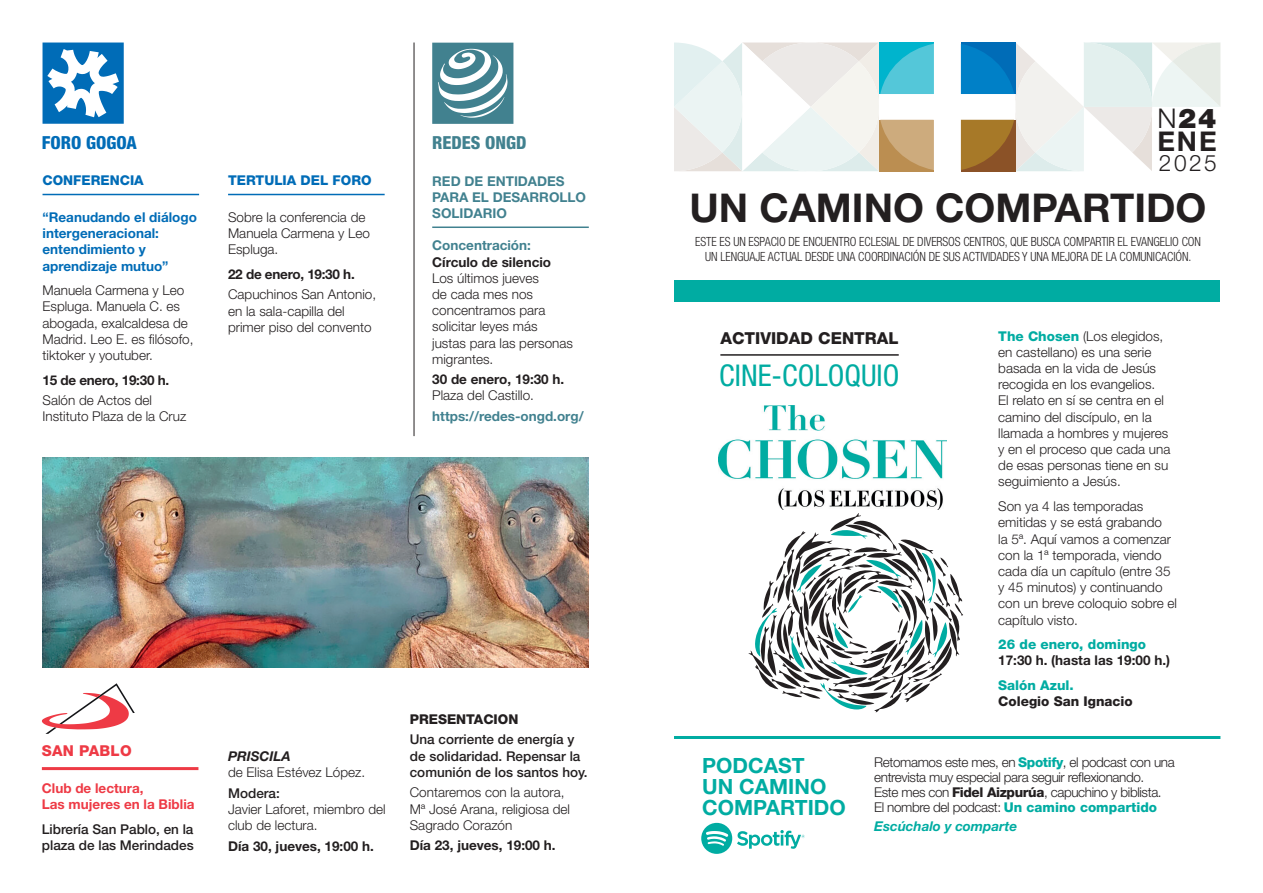
<style>
.page{position:relative;width:1263px;height:893px;background:#fff}
.page>*{position:absolute;margin:0;border:0;box-sizing:border-box;transform-origin:0 0}
.t1{font:700 39.75px "Helvetica Neue LT Std";color:#231f20}
.t2{font:condensed 30px "Helvetica Neue LT Std";color:#00aca2}
.t3{font:700 27.3px/23.1px "Helvetica Neue LT Std";color:#231f20}
.t4{font:300 22.65px "Helvetica Neue LT Std";color:#231f20}
.t5{font:700 21px/21px "Helvetica Neue LT Std";color:#00aca2}
.t6{font:800 condensed 18px "Helvetica Neue LT Std";color:#006cb7}
.t7{font:800 condensed 18px "Helvetica Neue LT Std";color:#41818f}
.t8{font:800 16.5px "Helvetica Neue LT Std";color:#231f20}
.t9{font:800 15px "Helvetica Neue LT Std";letter-spacing:.015em;color:#ee3a45}
.t10{font:300 13.5px/16.2px "Helvetica Neue LT Std";color:#231f20}
.t11{font:300 13.5px/15px "Helvetica Neue LT Std";letter-spacing:-.03em;color:#231f20}
.t12{font:500 13.5px/16.2px "Helvetica Neue LT Std";color:#231f20}
.t13{font:700 13.5px "Helvetica Neue LT Std";color:#231f20}
.t14{font:700 13.5px/16.2px "Helvetica Neue LT Std";color:#41818f}
.t15{font:700 13.5px/16.2px "Helvetica Neue LT Std";color:#006cb7}
.t16{font:700 13.5px "Helvetica Neue LT Std";letter-spacing:-.02em;color:#231f20}
.t17{font:700 13.5px/16.2px "Helvetica Neue LT Std";color:#ee3a45}
.t18{font:800 13.5px "Helvetica Neue LT Std";color:#231f20}
.t19{font:800 13.5px "Helvetica Neue LT Std";color:#00aca2}
.t20{font:800 13.5px "Helvetica Neue LT Std";color:#006cb7}
.t21{font:italic 700 13.5px "Helvetica Neue LT Std";color:#00aca2}
.t22{font:italic 700 13.5px "Helvetica Neue LT Std";color:#231f20}
.t23{font:300 condensed 12.6px/15.1px "Helvetica Neue LT Std";letter-spacing:-.005em;color:#231f20;text-align:center;scale:.95 1}
.s1{font-weight:300}
.s2{font-weight:900}
.s3{font-weight:800;color:#00aca2}
.s4{font-weight:800}
</style>
<div class="page">
<svg style="left:43px;top:43px;width:81px;height:81px"></svg>
<svg style="left:701px;top:823px;width:104px;height:31px"></svg>
<hr style="left:674px;top:736px;width:546px;height:3px;background:#00aca2">
<svg style="left:432px;top:43px;width:81px;height:81px"></svg>
<svg style="left:674px;top:43px;width:546px;height:128px"></svg>
<hr style="left:43px;top:194px;width:156px;height:1px;background:#006cb7">
<hr style="left:228px;top:194px;width:157px;height:1px;background:#006cb7">
<hr style="left:432px;top:226px;width:157px;height:2px;background:#41818f">
<hr style="left:414px;top:43px;width:1px;height:393px;background:#231f20">
<div style="left:674px;top:280px;width:546px;height:21px;background:#00aca2"></div>
<img style="left:43px;top:457px;width:546px;height:211px">
<hr style="left:720px;top:354px;width:179px;height:2px;background:#231f20">
<img style="left:718px;top:405px;width:228px;height:105px">
<svg style="left:42px;top:683px;width:93px;height:51px"></svg>
<hr style="left:42px;top:767px;width:156px;height:3px;background:#ee3a45">
<svg style="left:748px;top:513px;width:215px;height:199px"></svg>
<h3 class="t6" style="left:42px;top:132px;width:97px">FORO GOGOA</h3>
<h3 class="t7" style="left:432px;top:131px;width:96px">REDES ONGD</h3>
<p class="t20" style="left:43px;top:172px;width:101px">Conferencia</p>
<p class="t15" style="left:43px;top:209px;width:156px">“Reanudando el diálogo intergeneracional: entendimiento y aprendizaje mutuo”</p>
<p class="t10" style="left:43px;top:282px;width:153px">Manuela Carmena y Leo<br>Espluga. Manuela C. es abogada, exalcaldesa de<br>Madrid. Leo E. es filósofo, tiktoker y youtuber.</p>
<p class="t16" style="left:43px;top:372px;width:128px">15 de enero, 19:30 h.</p>
<p class="t10" style="left:43px;top:392px;width:145px">Salón de Actos del<br>Instituto Plaza de la Cruz</p>
<p class="t20" style="left:228px;top:172px;width:145px">Tertu lia del Foro</p>
<p class="t10" style="left:228px;top:209px;width:143px">Sobre la conferencia de<br>Manuela Carmena y Leo<br>Espluga.</p>
<p class="t16" style="left:228px;top:266px;width:128px">22 de enero, 19:30 h.</p>
<p class="t10" style="left:228px;top:286px;width:150px">Capuchinos San Antonio, en la sala-capilla del primer piso del convento</p>
<p class="t14" style="left:432px;top:172px;width:73px">Red de Entidades para</p>
<p class="t14" style="left:472px;top:189px;width:41px">el Desarro</p>
<p class="t14" style="left:559px;top:189px;width:26px">llo</p>
<p class="t14" style="left:432px;top:205px;width:36px">Solidario</p>
<p class="t14" style="left:432px;top:237px;width:100px">Concentración:</p>
<p class="t13" style="left:432px;top:253px;width:120px">Círculo de silencio</p>
<p class="t10" style="left:432px;top:270px;width:142px">Los últimos jueves<br>de cada mes nos concentramos para solicitar leyes más justas para las personas migrantes.</p>
<p class="t13" style="left:432px;top:371px;width:134px">30 de enero, 19:30 h.</p>
<p class="t10" style="left:432px;top:387px;width:103px">Plaza del Castillo.</p>
<p class="t14" style="left:432px;top:408px;width:153px">https://redes-ongd.org/</p>
<p class="t9" style="left:42px;top:742px;width:80px">SAN PABLO</p>
<p class="t17" style="left:42px;top:780px;width:154px">Club de lectura,<br>Las mujeres en la Biblia</p>
<p class="t12" style="left:42px;top:821px;width:153px">Librería San Pablo, en la plaza de las Merindades</p>
<p class="t22" style="left:228px;top:748px;width:64px">Priscila</p>
<p class="t10" style="left:228px;top:764px;width:139px">de Elisa Estévez López.</p>
<p class="t12" style="left:228px;top:785px;width:53px">Modera:</p>
<p class="t10" style="left:228px;top:801px;width:159px">Javier Laforet, miembro del club de lectura.</p>
<p class="t13" style="left:228px;top:837px;width:147px">Día 30, jueves, 19:00 h.</p>
<p class="t18" style="left:410px;top:711px;width:67px">Presentac</p>
<p class="t18" style="left:494px;top:711px;width:26px">ion</p>
<p class="t12" style="left:410px;top:731px;width:179px">Una corriente de energía y de solidaridad. Repensar la comunión de los santos hoy.</p>
<p class="t10" style="left:410px;top:784px;width:162px">Contaremos con la autora,<br>Mª José Arana, religiosa del<br>Sagrado Corazón</p>
<p class="t13" style="left:410px;top:837px;width:147px">Día 23, jueves, 19:00 h.</p>
<h3 class="t3" style="left:1157px;top:106px;width:61px"><span class="s1">N</span><span class="s2">24<br></span>ENE</h3>
<h3 class="t4" style="left:1159px;top:149px;width:59px">2025</h3>
<h1 class="t1" style="left:689px;top:183px;width:518px">UN CAMINO COMPARTIDO</h1>
<p class="t23" style="left:695px;top:234px;width:534px">ESTE ES UN ESPACIO DE ENCUENTRO ECLESIAL DE DIVERSOS CENTROS, QUE BUSCA COMPARTIR EL EVANGELIO CON<br>UN LENGUAJE ACTUAL DESDE UNA COORDINACIÓN DE SUS ACTIVIDADES Y UNA MEJORA DE LA COMUNICACIÓN.</p>
<p class="t8" style="left:720px;top:328px;width:178px">ACTIVIDAD CENTRAL</p>
<h2 class="t2" style="left:719px;top:358px;width:182px">CINE-COLOQUIO</h2>
<p class="t10" style="left:998px;top:327px;width:174px"><span class="s3">The Chosen</span> (Los elegidos, en castellano) es una serie basada en la vida de Jesús recogida en los evangelios.<br>El relato en sí se centra en el camino del discípulo, en la llamada a hombres y mujeres y en el proceso que cada una de esas personas tiene en su seguimiento a Jesús.</p>
<p class="t10" style="left:998px;top:498px;width:180px">Son ya 4 las temporadas emitidas y se está grabando<br>la 5ª. Aquí vamos a comenzar con la 1ª temporada, viendo cada día un capítulo (entre 35 y 45 minutos) y continuando con un breve coloquio sobre el capítulo visto.</p>
<p class="t19" style="left:998px;top:636px;width:149px">26 de enero, domingo</p>
<p class="t13" style="left:998px;top:652px;width:173px">17:30 h. (hasta las 19:00 h.)</p>
<p class="t19" style="left:998px;top:677px;width:77px">Salón Azul.</p>
<p class="t18" style="left:998px;top:693px;width:136px">Colegio San Ignacio</p>
<h3 class="t5" style="left:702px;top:755px;width:145px">PODCAST<br>UN CAMINO<br>COMPARTIDO</h3>
<p class="t11" style="left:874px;top:754px;width:302px">Retomamos este mes, en <span class="s3">Spotify</span>, el podcast con una entrevista muy especial para seguir reflexionando.<br>Este mes con <span class="s4">Fidel Aizpurúa</span>, capuchino y biblista.<br>El nombre del podcast: <span class="s3">Un camino compartido</span></p>
<p class="t21" style="left:874px;top:818px;width:145px">Escúchalo y comparte</p>
</div>
